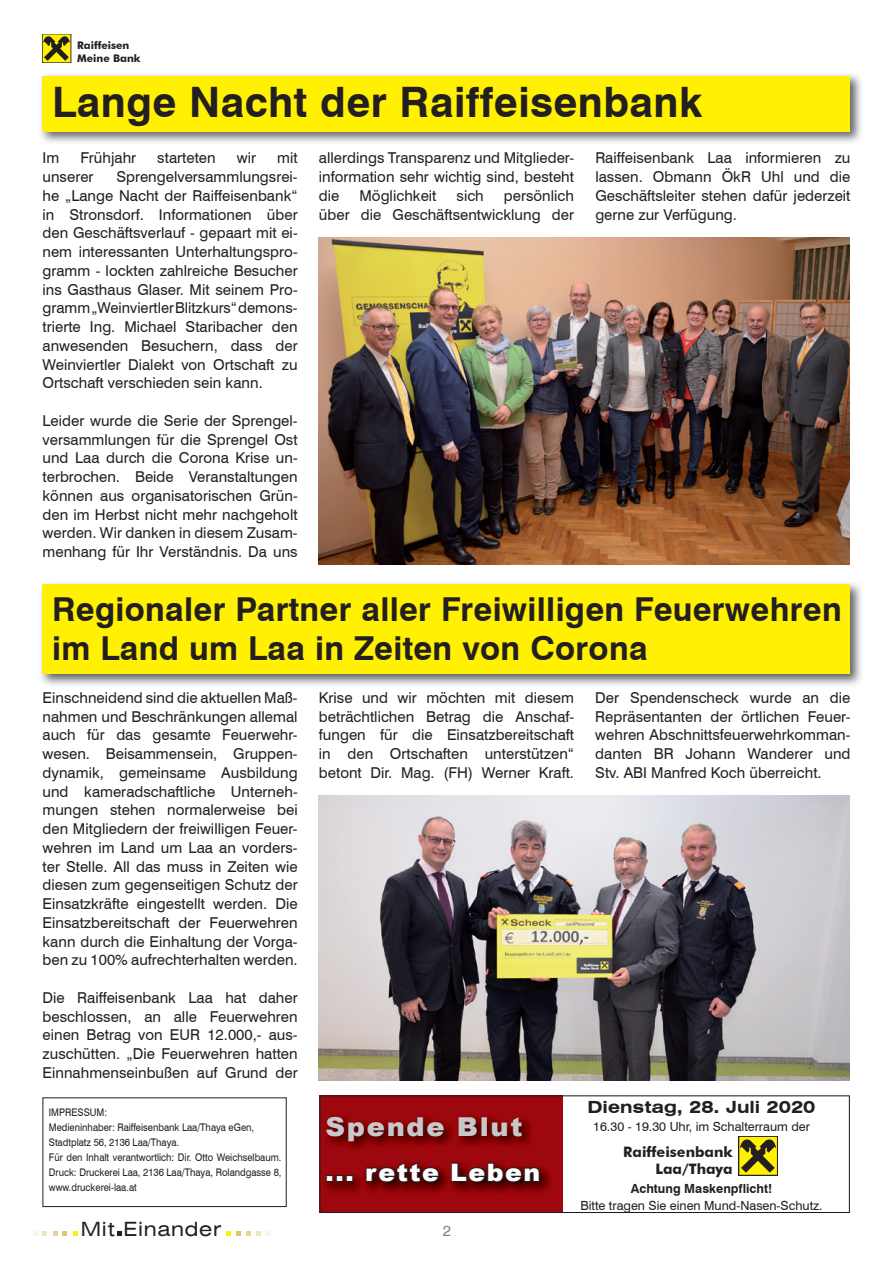
<style>
.page{position:relative;width:893px;height:1263px;background:#fff}
.page>*{position:absolute;margin:0;border:0;box-sizing:border-box;transform-origin:0 0}
.t1{font:700 42px "Swiss 721 BT";letter-spacing:.01em;color:#231f20}
.t2{font:700 33px/39px "Swiss 721 BT";letter-spacing:.01em;color:#231f20}
.t3{font:900 26.1px "Arial";letter-spacing:.06em;color:#c7c8ca;scale:1.05 1}
.t4{font:900 24px "Arial";letter-spacing:.06em;color:#fff;scale:1.05 1}
.t5{font:expanded 19.65px "Swiss 721 BT";letter-spacing:.03em;color:#231f20}
.t6{font:700 expanded 16.8px "Swiss 721 BT";color:#231f20}
.t7{font:15px/18.8px "Swiss 721 BT";color:#231f20;text-align:justify}
.t8{font:15px "Swiss 721 BT";color:#808285}
.t9{font:700 14.4px/17.2px "Futura BT";color:#231f20;text-align:right}
.t10{font:12.6px "Swiss 721 BT";color:#231f20}
.t11{font:700 12.6px "Swiss 721 BT";color:#231f20}
.t12{font:10.5px/15px "Swiss 721 BT";color:#231f20;scale:.9 1}
.t13{font:700 10.5px/12.6px "Futura BT";color:#231f20}
</style>
<div class="page">
<img style="left:43px;top:34px;width:28px;height:29px">
<svg style="left:73px;top:1231px;width:4px;height:4px"></svg>
<svg style="left:53px;top:1231px;width:14px;height:4px"></svg>
<svg style="left:34px;top:1231px;width:13px;height:4px"></svg>
<svg style="left:266px;top:1231px;width:4px;height:4px"></svg>
<svg style="left:247px;top:1231px;width:13px;height:4px"></svg>
<svg style="left:227px;top:1231px;width:13px;height:4px"></svg>
<svg style="left:117px;top:1231px;width:4px;height:4px"></svg>
<div style="left:43px;top:1097px;width:244px;height:110px;border:1px solid #231f20"></div>
<img style="left:319px;top:237px;width:530px;height:327px">
<img style="left:41px;top:74px;width:820px;height:69px">
<div style="left:43px;top:76px;width:807px;height:56px;background:#fff101"></div>
<img style="left:319px;top:796px;width:530px;height:284px">
<img style="left:41px;top:583px;width:820px;height:102px">
<div style="left:43px;top:584px;width:807px;height:90px;background:#fff101"></div>
<svg style="left:319px;top:1095px;width:531px;height:118px"></svg>
<img style="left:739px;top:1136px;width:39px;height:39px">
<img style="left:322px;top:1113px;width:231px;height:82px">
<div style="left:326px;top:1175px;width:8px;height:7px;border:2px solid #231f20"></div>
<div style="left:336px;top:1175px;width:7px;height:7px;border:2px solid #231f20"></div>
<div style="left:346px;top:1175px;width:7px;height:7px;border:2px solid #231f20"></div>
<svg style="left:365px;top:1160px;width:76px;height:24px"></svg>
<svg style="left:450px;top:1162px;width:91px;height:22px"></svg>
<p class="t13" style="left:77px;top:39px;width:65px">Raiffeisen<br>Meine Bank</p>
<h1 class="t1" style="left:52px;top:77px;width:652px">Lange Nacht der Raiffeisenbank</h1>
<p class="t7" style="left:43px;top:149px;width:18px">Im</p>
<p class="t7" style="left:80px;top:149px;width:57px">Frühjahr</p>
<p class="t7" style="left:157px;top:149px;width:60px">starteten</p>
<p class="t7" style="left:237px;top:149px;width:21px">wir</p>
<p class="t7" style="left:277px;top:149px;width:22px">mit</p>
<p class="t7" style="left:43px;top:167px;width:53px">unserer</p>
<p class="t7" style="left:43px;top:167px;width:257px;text-indent:74px">Sprengelversammlungsrei&shy;he „Lange Nacht der Raiffeisenbank“ in Stronsdorf. Informationen über den Geschäftsverlauf - gepaart mit ei&shy;nem interessanten Unterhaltungspro&shy;gramm - lockten zahlreiche Besucher ins Gasthaus Glaser. Mit seinem Pro&shy;gramm „Weinviertler Blitzkurs“ demons&shy;trierte Ing. Michael Staribacher den anwesenden Besuchern, dass der Weinviertler Dialekt von Ortschaft zu Ortschaft verschieden sein kann.</p>
<p class="t7" style="left:43px;top:411px;width:257px">Leider wurde die Serie der Sprengel&shy;versammlungen für die Sprengel Ost und Laa durch die Corona Krise un&shy;terbrochen. Beide Veranstaltungen können aus organisatorischen Grün&shy;den im Herbst nicht mehr nachgeholt werden. Wir danken in diesem Zusam&shy;menhang für Ihr Verständnis. Da uns</p>
<p class="t7" style="left:319px;top:149px;width:257px">allerdings Transparenz und Mitglieder&shy;information sehr wichtig sind, besteht die</p>
<p class="t7" style="left:319px;top:186px;width:257px;text-align:right">persönlich<br>über die Geschäftsentwicklung der</p>
<p class="t7" style="left:359px;top:186px;width:79px">Möglichkeit</p>
<p class="t7" style="left:457px;top:186px;width:29px">sich</p>
<p class="t7" style="left:595px;top:149px;width:257px">Raiffeisenbank Laa informieren zu lassen. Obmann ÖkR Uhl und die Geschäftsleiter stehen dafür jederzeit gerne zur Verfügung.</p>
<h2 class="t2" style="left:52px;top:589px;width:791px">Regionaler Partner aller Freiwilligen Feuerwehren im Land um Laa in Zeiten von Corona</h2>
<p class="t7" style="left:43px;top:688px;width:257px">Einschneidend sind die aktuellen Maß&shy;nahmen und Beschränkungen allemal auch für das gesamte Feuerwehr&shy;wesen. Beisammensein, Gruppen&shy;dynamik, gemeinsame Ausbildung und kameradschaftliche Unterneh&shy;mungen stehen normalerweise bei den Mitgliedern der freiwilligen Feuer&shy;wehren im Land um Laa an vorders&shy;ter Stelle. All das muss in Zeiten wie diesen zum gegenseitigen Schutz der Einsatzkräfte eingestellt werden. Die Einsatzbereitschaft der Feuerwehren kann durch die Einhaltung der Vorga&shy;ben zu 100% aufrechterhalten werden.</p>
<p class="t7" style="left:43px;top:988px;width:257px">Die Raiffeisenbank Laa hat daher beschlossen, an alle Feuerwehren einen Betrag von EUR 12.000,- aus&shy;zuschütten. „Die Feuerwehren hatten Einnahmenseinbußen auf Grund der</p>
<p class="t12" style="left:49px;top:1105px;width:260px">IMPRESSUM:<br>Medieninhaber: Raiffeisenbank Laa/Thaya eGen, Stadtplatz 56, 2136 Laa/Thaya.<br>Für den Inhalt verantwortlich: Dir. Otto Weichselbaum.<br>Druck: Druckerei Laa, 2136 Laa/Thaya, Rolandgasse 8, www.druckerei-laa.at</p>
<p class="t7" style="left:319px;top:688px;width:257px">Krise und wir möchten mit diesem beträchtlichen Betrag die Anschaf&shy;fungen für die Einsatzbereitschaft in den Ortschaften unterstützen“ betont Dir. Mag. (FH) Werner Kraft.</p>
<p class="t7" style="left:595px;top:688px;width:257px">Der Spendenscheck wurde an die Repräsentanten der örtlichen Feuer&shy;wehren Abschnittsfeuerwehrkomman&shy;danten BR Johann Wanderer und Stv. ABI Manfred Koch überreicht.</p>
<h3 class="t3" style="left:326px;top:1112px;width:189px">Spende Blut</h3>
<h3 class="t4" style="left:326px;top:1159px;width:206px">... rette Leben</h3>
<p class="t6" style="left:587px;top:1096px;width:229px">Dienstag, 28. Juli 2020</p>
<p class="t10" style="left:593px;top:1119px;width:218px">16.30 - 19.30 Uhr, im Schalterraum der</p>
<p class="t9" style="left:623px;top:1143px;width:111px">Raiffeisenbank<br>Laa/Thaya</p>
<p class="t11" style="left:631px;top:1181px;width:143px">Achtung Maskenpflicht!</p>
<p class="t10" style="left:580px;top:1197px;width:244px">Bitte tragen Sie einen Mund-Nasen-Schutz.</p>
<h3 class="t5" style="left:81px;top:1217px;width:141px">Mit Einander</h3>
<p class="t8" style="left:443px;top:1221px;width:10px">2</p>
</div>
